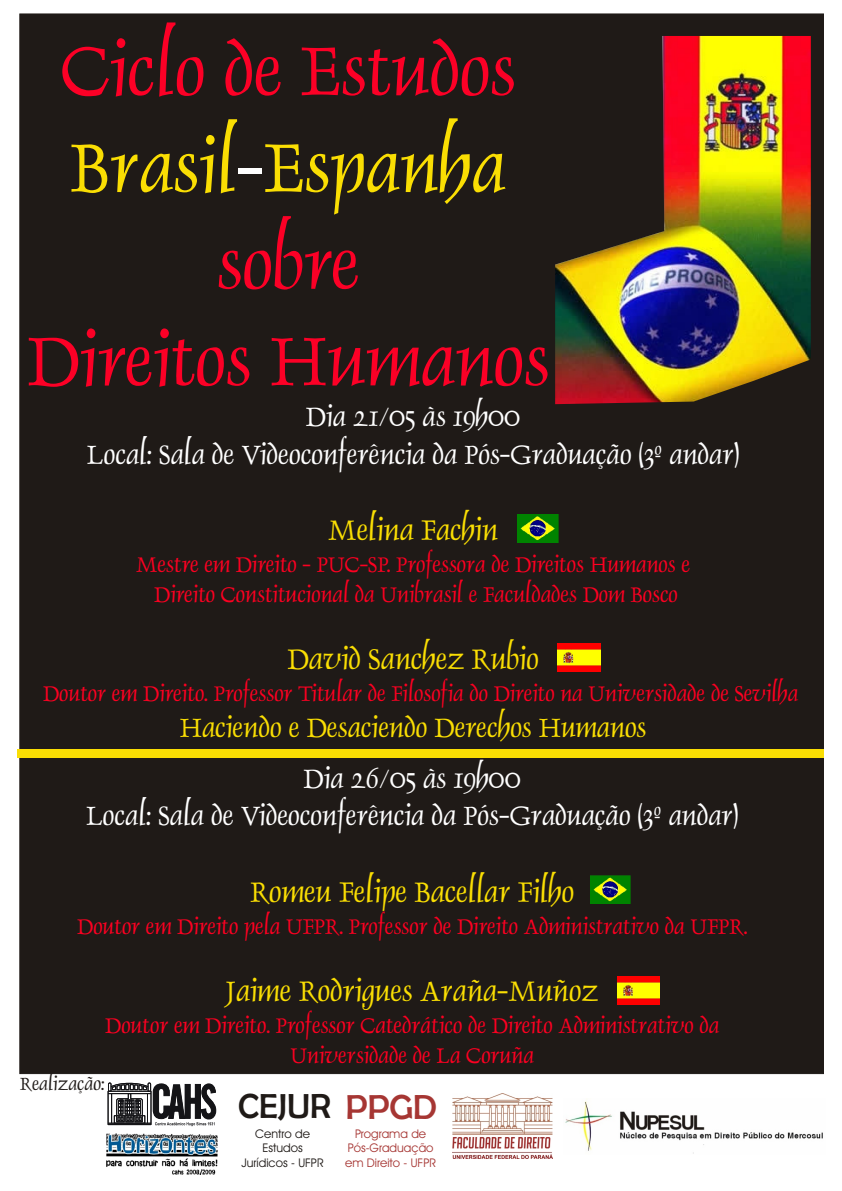
<style>
.page{position:relative;width:842px;height:1191px;background:#fff}
.page>*{position:absolute;margin:0;border:0;box-sizing:border-box;transform-origin:0 0}
.t1{font:78px/96.7px "Dauphin";color:#fc0026;text-align:center}
.t2{font:78px "Dauphin";color:#fade03}
.t3{font:35px "Berlin Sans FB";color:#1f1a17}
.t4{font:32px "Dauphin";color:#fade03}
.t5{font:30px/37.2px "Dauphin";color:#fff;text-align:center}
.t6{font:30px "Dauphin";color:#fade03}
.t7{font:24px/29.8px "Dauphin";color:#fc0021;text-align:center}
.t8{font:20px "Dauphin";color:#1f1a17}
.t9{font:12px/14.4px "Avant Garde Bk BT";color:#a63633;text-align:center}
.t10{font:12px/14.4px "Avant Garde Bk BT";color:#1f1a17;text-align:center}
.s1{color:#fff}
.s2{color:#a63633}
</style>
<div class="page">
<div style="left:20px;top:14px;width:804px;height:1060px;background:#1f1a17"></div>
<img style="left:555px;top:36px;width:256px;height:368px">
<div style="left:17px;top:749px;width:806px;height:8px;background:#fade03"></div>
<svg style="left:107px;top:1082px;width:109px;height:44px"></svg>
<img style="left:107px;top:1134px;width:110px;height:41px">
<img style="left:565px;top:1101px;width:258px;height:53px">
<img style="left:518px;top:514px;width:40px;height:28px">
<img style="left:590px;top:876px;width:41px;height:27px">
<img style="left:558px;top:644px;width:43px;height:27px">
<img style="left:617px;top:977px;width:43px;height:27px">
<img style="left:453px;top:1094px;width:99px;height:65px">
<h1 class="t1" style="left:61px;top:30px;width:456px">Ciclo de Estudos</h1>
<h1 class="t2" style="left:71px;top:135px;width:436px">Brasil<span class="s1">-</span>Espanha</h1>
<h1 class="t1" style="left:27px;top:223px;width:524px">sobre<br>Direitos Humanos</h1>
<p class="t5" style="left:87px;top:401px;width:654px">Dia 21/05 às 19h00<br>Local: Sala de Videoconferência da Pós-Graduação (3º andar)</p>
<h3 class="t4" style="left:328px;top:517px;width:171px">Melina Fachin</h3>
<p class="t7" style="left:136px;top:552px;width:556px">Mestre em Direito - PUC-SP. Professora de Direitos Humanos e<br>Direito Constitucional da Unibrasil e Faculdades Dom Bosco</p>
<h3 class="t4" style="left:287px;top:646px;width:253px">David Sanchez Rubio</h3>
<p class="t6" style="left:180px;top:715px;width:468px">Haciendo e Desaciendo Derechos Humanos</p>
<p class="t7" style="left:43px;top:681px;width:757px">Doutor em Direito. Professor Titular de Filosofia do Direito na Universidade de Sevilha</p>
<p class="t5" style="left:86px;top:763px;width:654px">Dia 26/05 às 19h00<br>Local: Sala de Videoconferência da Pós-Graduação (3º andar)</p>
<h3 class="t4" style="left:250px;top:878px;width:325px">Romeu Felipe Bacellar Filho</h3>
<p class="t7" style="left:77px;top:914px;width:672px">Doutor em Direito pela UFPR. Professor de Direito Administrativo da UFPR.</p>
<h3 class="t4" style="left:226px;top:977px;width:374px">Jaime Rodrigues Araña-Muñoz</h3>
<p class="t7" style="left:105px;top:1013px;width:616px">Doutor em Direito. Professor Catedrático de Direito Administrativo da<br>Universidade de La Coruña</p>
<p class="t8" style="left:20px;top:1075px;width:86px">Realização:</p>
<h2 class="t3" style="left:238px;top:1087px;width:200px">CEJUR <span class="s2">PPGD</span></h2>
<p class="t9" style="left:345px;top:1127px;width:92px">Programa de<br>Pós-Graduação em Direito - UFPR</p>
<p class="t10" style="left:242px;top:1127px;width:84px">Centro de<br>Estudos<br>Jurídicos - UFPR</p>
</div>
